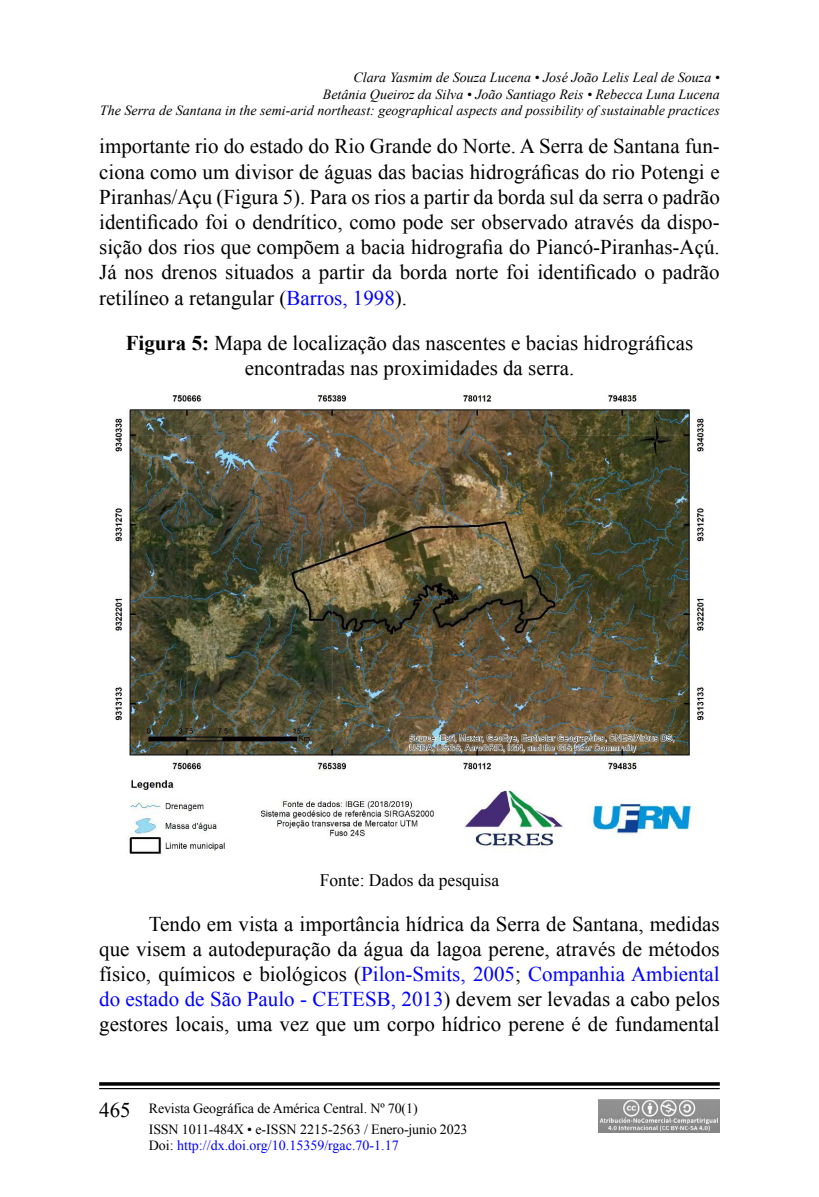
<style>
.page{position:relative;width:819px;height:1197px;background:#fff}
.page>*{position:absolute;margin:0;border:0;box-sizing:border-box;transform-origin:0 0}
.t1{font:21px/25.2px "Times New Roman";color:#000;text-align:justify}
.t2{font:17.5px "Times New Roman";color:#000}
.t3{font:italic 14px/16.8px "Times New Roman";color:#000;text-align:right}
.t4{font:14px/21px "Times New Roman";letter-spacing:-.01em;color:#000}
.t5{font:14px "Times New Roman";color:#00f}
.s1{color:#00f}
.s2{font-weight:700}
.s3{font-size:21px}
.s4{color:#000}
</style>
<div class="page">
<svg style="left:99px;top:1082px;width:621px;height:4px;background:#1f1f1f"></svg>
<hr style="left:99px;top:1088px;width:621px;height:1px;background:#000">
<img style="left:599px;top:1099px;width:121px;height:34px">
<img style="left:114px;top:394px;width:591px;height:460px">
<p class="t3" style="left:100px;top:68px;width:621px">Clara Yasmim de Souza Lucena • José João Lelis Leal de Souza •<br>Betânia Queiroz da Silva • João Santiago Reis • Rebecca Luna Lucena<br>The Serra de Santana in the semi-arid northeast: geographical aspects and possibility of sustainable practices</p>
<p class="t1" style="left:99px;top:134px;width:622px">importante rio do estado do Rio Grande do Norte. A Serra de Santana fun&shy;ciona como um divisor de águas das bacias hidrográficas do rio Potengi e Piranhas/Açu (Figura 5). Para os rios a partir da borda sul da serra o padrão identificado foi o dendrítico, como pode ser observado através da dispo&shy;sição dos rios que compõem a bacia hidrografia do Piancó-Piranhas-Açú.<br>Já nos drenos situados a partir da borda norte foi identificado o padrão retilíneo a retangular (<span class="s1">Barros, 1998</span>).</p>
<p class="t1" style="left:126px;top:330px;width:569px;text-align:center"><span class="s2">Figura 5:</span> Mapa de localização das nascentes e bacias hidrográficas encontradas nas proximidades da serra.</p>
<p class="t2" style="left:320px;top:868px;width:181px">Fonte: Dados da pesquisa</p>
<p class="t1" style="left:99px;top:911px;width:622px;text-indent:50px">Tendo em vista a importância hídrica da Serra de Santana, medidas que visem a autodepuração da água da lagoa perene, através de métodos físico, químicos e biológicos (<span class="s1">Pilon-Smits, 2005</span>; <span class="s1">Companhia Ambiental do estado de São Paulo - CETESB, 2013</span>) devem ser levadas a cabo pelos gestores locais, uma vez que um corpo hídrico perene é de fundamental</p>
<p class="t4" style="left:149px;top:1097px;width:320px;text-indent:-50px"><span class="s3">465</span> Revista Geográfica de América Central. Nº 70(1)<br>ISSN 1011-484X • e-ISSN 2215-2563 / Enero-junio 2023</p>
<p class="t5" style="left:149px;top:1136px;width:251px"><span class="s4">Doi:</span> http://dx.doi.org/10.15359/rgac.70-1.17</p>
</div>
